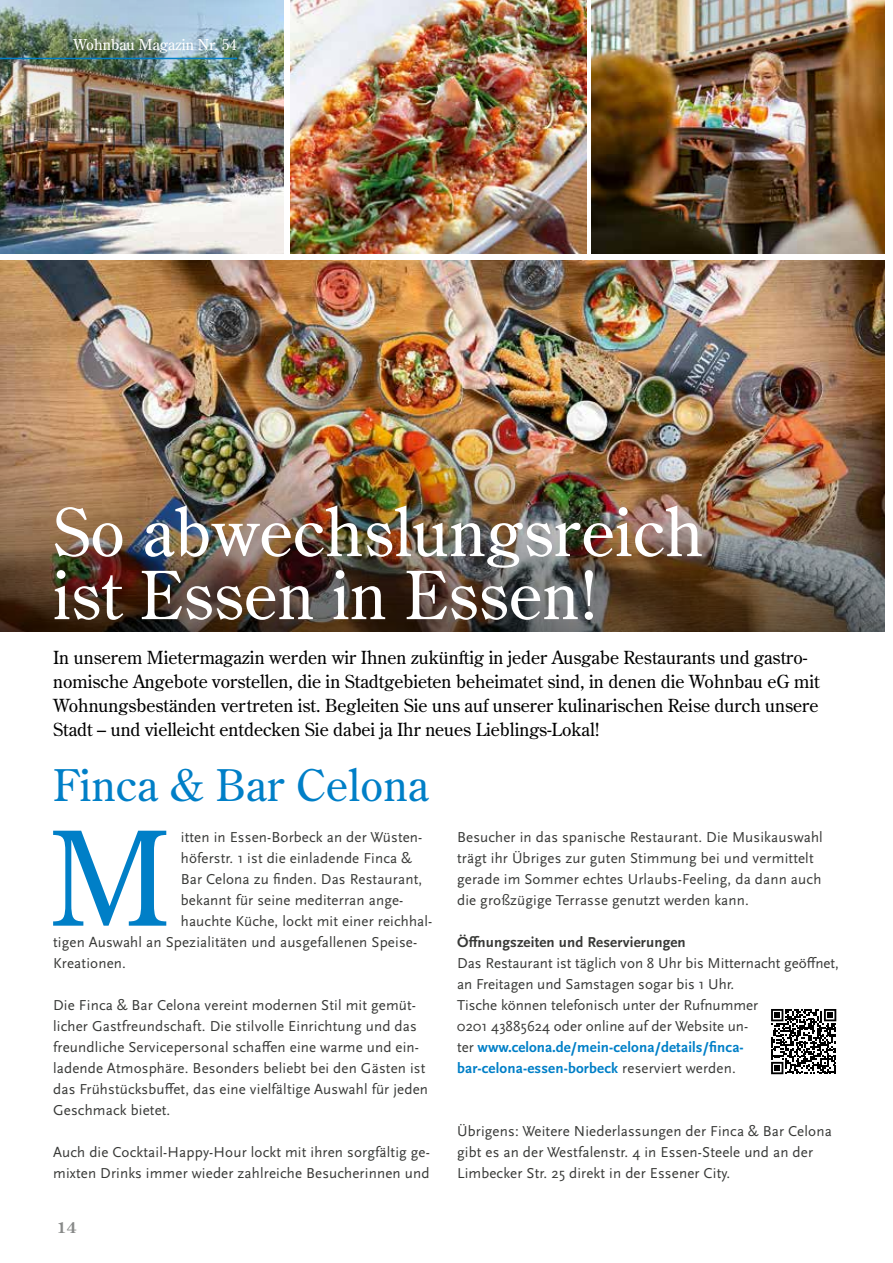
<style>
.page{position:relative;width:893px;height:1263px;background:#fff}
.page>*{position:absolute;margin:0;border:0;box-sizing:border-box;transform-origin:0 0}
.t1{font:129.75px "Century Old Style Std";color:#007fc7}
.t2{font:66px/63px "Century Old Style Std";letter-spacing:.01em;color:#fff}
.t3{font:43.5px "Century Old Style Std";letter-spacing:.01em;color:#007fc7}
.t4{font:18px/24px "Century Old Style Std";color:#000}
.t5{font:15px/21px "Scala Sans Pro";letter-spacing:.01em;color:#383937}
.t6{font:700 15px "Scala Sans Pro";letter-spacing:.01em;color:#383937}
.t7{font:15px "Century Old Style Std";color:#fff}
.t8{font:700 15px "Century Old Style Std";color:#878988}
.s1{font-weight:700;color:#007fc7}
</style>
<div class="page">
<img style="left:0;top:134px;width:283px;height:120px">
<img style="left:0;top:0;width:283px;height:134px">
<img style="left:0;top:260px;width:884px;height:372px">
<hr style="left:0;top:58px;width:237px;height:1px;background:#007fc7">
<img style="left:0;top:430px;width:884px;height:201px">
<svg style="left:771px;top:1009px;width:65px;height:65px"></svg>
<img style="left:290px;top:0;width:296px;height:254px">
<img style="left:591px;top:0;width:293px;height:254px">
<p class="t7" style="left:73px;top:35px;width:165px">Wohnbau Magazin Nr. 54</p>
<h2 class="t2" style="left:53px;top:500px;width:652px">So abwechslungsreich ist Essen in Essen!</h2>
<p class="t4" style="left:53px;top:645px;width:768px">In unserem Mietermagazin werden wir Ihnen zukünftig in jeder Ausgabe Restaurants und gastro&shy;nomische Angebote vorstellen, die in Stadtgebieten beheimatet sind, in denen die Wohnbau eG mit Wohnungsbeständen vertreten ist. Begleiten Sie uns auf unserer kulinarischen Reise durch unsere Stadt – und vielleicht entdecken Sie dabei ja Ihr neues Lieblings-Lokal!</p>
<h3 class="t3" style="left:53px;top:757px;width:377px">Finca &amp; Bar Celona</h3>
<h1 class="t1" style="left:49px;top:795px;width:125px">M</h1>
<p class="t5" style="left:181px;top:826px;width:243px">itten in Essen-Borbeck an der Wüsten-</p>
<p class="t5" style="left:457px;top:826px;width:367px">Besucher in das spanische Restaurant. Die Musikauswahl trägt ihr Übriges zur guten Stimmung bei und vermittelt gerade im Sommer echtes Urlaubs-Feeling, da dann auch die großzügige Terrasse genutzt werden kann.</p>
<p class="t6" style="left:457px;top:933px;width:230px">Öffnungszeiten und Reservierungen</p>
<p class="t5" style="left:457px;top:952px;width:383px">Das Restaurant ist täglich von 8 Uhr bis Mitternacht geöffnet, an Freitagen und Samstagen sogar bis 1 Uhr.<br>Tische können telefonisch unter der Rufnummer<br>0201 43885624 oder online auf der Website un-<br>ter <span class="s1">www.celona.de/mein-celona/details/finca&shy;bar-celona-essen-borbeck</span> reserviert werden.</p>
<p class="t5" style="left:181px;top:847px;width:233px">höferstr. 1 ist die einladende Finca &amp;</p>
<p class="t5" style="left:181px;top:868px;width:243px">Bar Celona zu finden. Das Restaurant,</p>
<p class="t5" style="left:181px;top:889px;width:224px">bekannt für seine mediterran ange-</p>
<p class="t5" style="left:181px;top:910px;width:253px">hauchte Küche, lockt mit einer reichhal-</p>
<p class="t5" style="left:53px;top:931px;width:366px">tigen Auswahl an Spezialitäten und ausgefallenen Speise-</p>
<p class="t5" style="left:53px;top:952px;width:74px">Kreationen.</p>
<p class="t5" style="left:53px;top:994px;width:376px">Die Finca &amp; Bar Celona vereint modernen Stil mit gemüt&shy;licher Gastfreundschaft. Die stilvolle Einrichtung und das freundliche Servicepersonal schaffen eine warme und ein&shy;ladende Atmosphäre. Besonders beliebt bei den Gästen ist das Frühstücksbuffet, das eine vielfältige Auswahl für jeden Geschmack bietet.</p>
<p class="t5" style="left:53px;top:1141px;width:378px">Auch die Cocktail-Happy-Hour lockt mit ihren sorgfältig ge&shy;mixten Drinks immer wieder zahlreiche Besucherinnen und</p>
<p class="t5" style="left:457px;top:1120px;width:376px">Übrigens: Weitere Niederlassungen der Finca &amp; Bar Celona gibt es an der Westfalenstr. 4 in Essen-Steele und an der<br>Limbecker Str. 25 direkt in der Essener City.</p>
<p class="t8" style="left:57px;top:1218px;width:21px">14</p>
</div>
